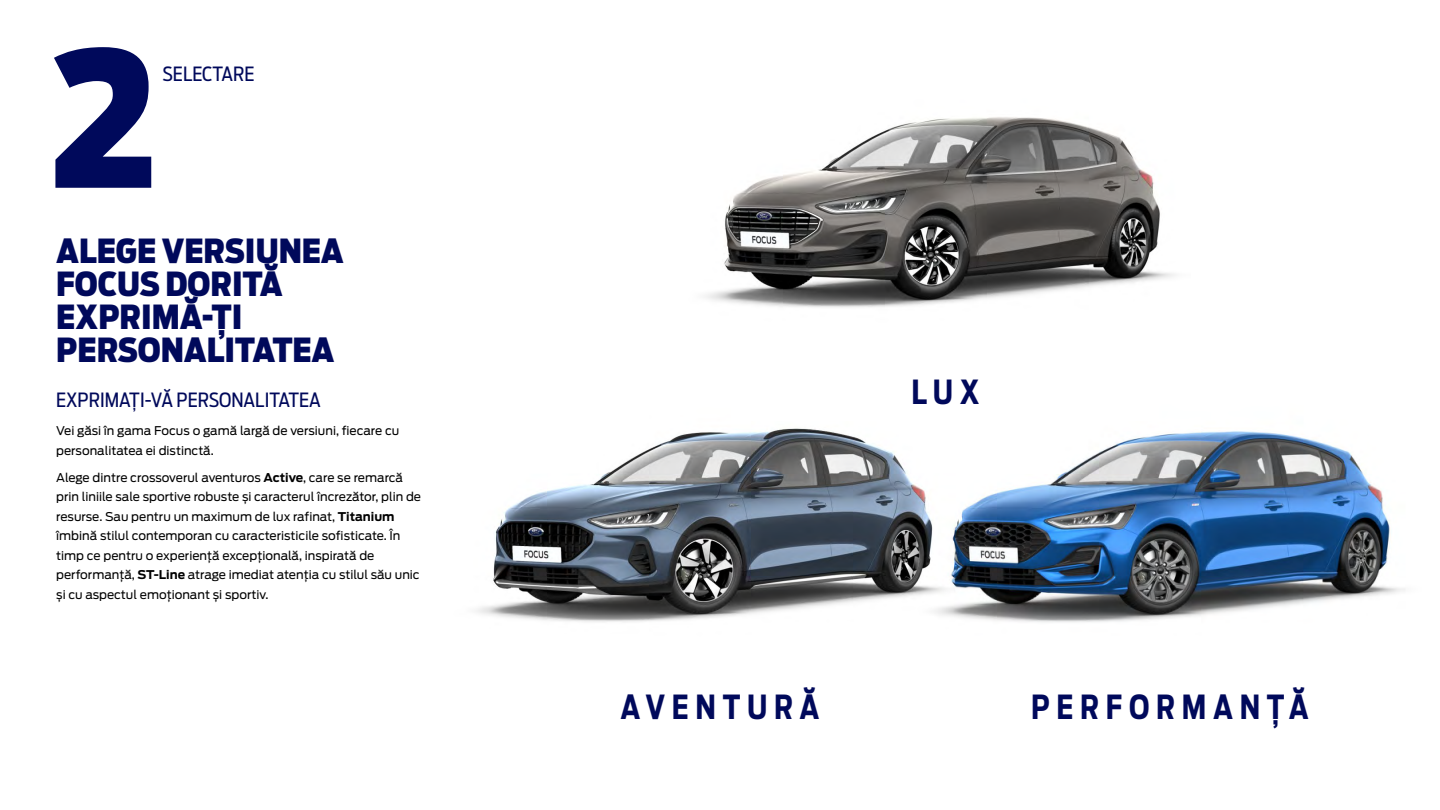
<style>
.page{position:relative;width:1440px;height:810px;background:#fff}
.page>*{position:absolute;margin:0;border:0;box-sizing:border-box;transform-origin:0 0}
.t1{font:900 187.5px "Ford Antenna Cond";color:#00095b}
.t2{font:900 33px/33px "Ford Antenna Cond";color:#00095b}
.t3{font:700 33px "Ford Antenna Cond";letter-spacing:.22em;color:#00095b;scale:.92 1}
.t4{font:19.5px "Ford Antenna Cond";color:#00095b}
.t5{font:12px/19.5px "Ford Antenna";color:#000}
.s1{font-weight:700}
</style>
<div class="page">
<img style="left:476px;top:428px;width:421px;height:194px">
<img style="left:705px;top:117px;width:470px;height:191px">
<img style="left:897px;top:431px;width:508px;height:191px">
<h1 class="t1" style="left:52px;top:-55px;width:109px">2</h1>
<h3 class="t4" style="left:162px;top:58px;width:94px">SELECTARE</h3>
<h2 class="t2" style="left:56px;top:230px;width:289px">ALEGE VERSIUNEA<br>FOCUS DORITĂ<br>EXPRIMĂ-ȚI<br>PERSONALITATEA</h2>
<h3 class="t4" style="left:56px;top:383px;width:266px">EXPRIMAȚI-VĂ PERSONALITATEA</h3>
<p class="t5" style="left:56px;top:420px;width:345px">Vei găsi în gama Focus o gamă largă de versiuni, fiecare cu personalitatea ei distinctă.</p>
<p class="t5" style="left:56px;top:466px;width:366px">Alege dintre crossoverul aventuros <span class="s1">Active</span>, care se remarcă prin liniile sale sportive robuste și caracterul încrezător, plin de resurse. Sau pentru un maximum de lux rafinat, <span class="s1">Titanium </span>îmbină stilul contemporan cu caracteristicile sofisticate. În timp ce pentru o experiență excepțională, inspirată de performanță, <span class="s1">ST-Line</span> atrage imediat atenția cu stilul său unic și cu aspectul emoționant și sportiv.</p>
<h2 class="t3" style="left:911px;top:362px;width:76px">LUX</h2>
<h2 class="t3" style="left:620px;top:678px;width:218px">AVENTURĂ</h2>
<h2 class="t3" style="left:1031px;top:678px;width:303px">PERFORMANȚĂ</h2>
</div>
